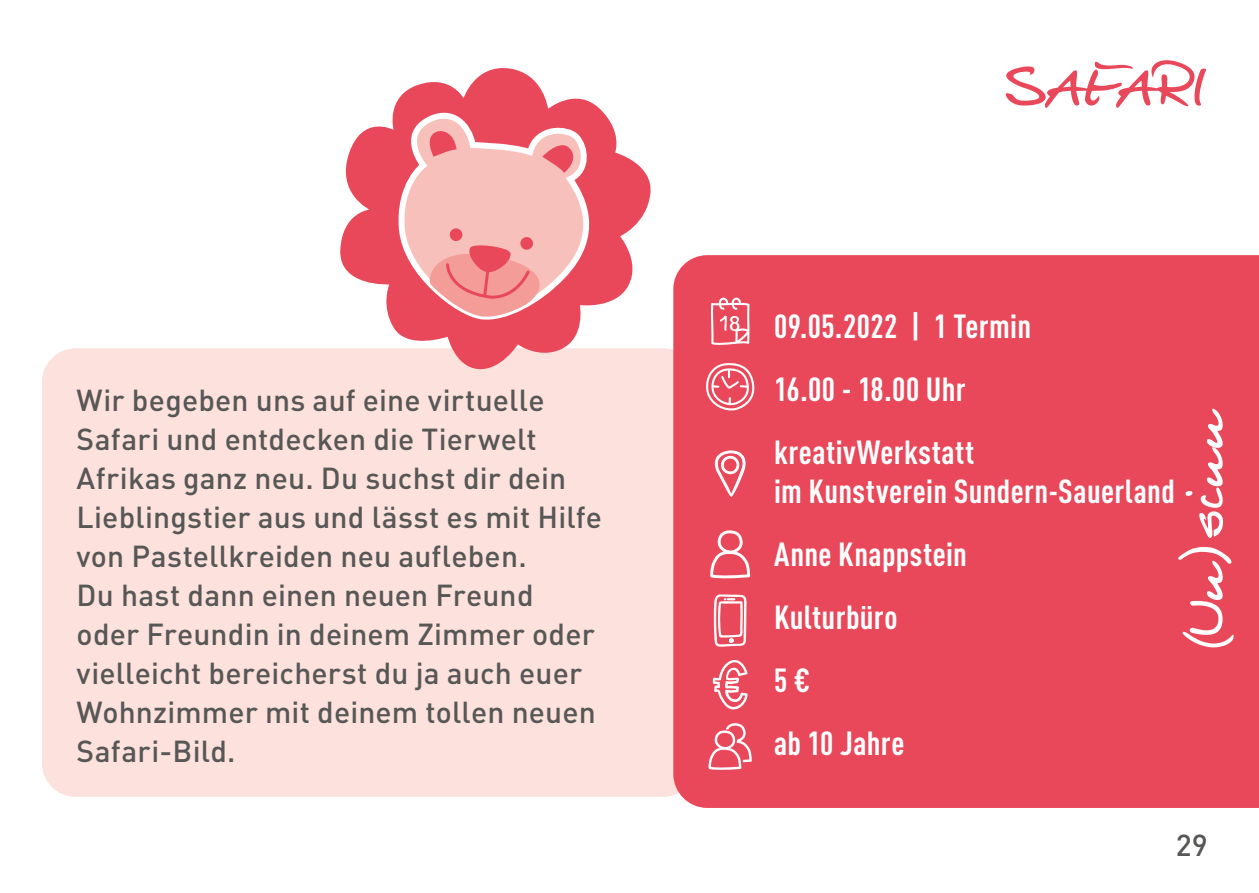
<style>
.page{position:relative;width:1259px;height:893px;background:#fff}
.page>*{position:absolute;margin:0;border:0;box-sizing:border-box;transform-origin:0 0}
.t1{font:60px "Alec Handwriting";letter-spacing:-.02em;color:#e9485a}
.t2{font:51px "Alec Handwriting";color:#fff}
.t3{font:700 condensed 33px/63px "DIN Pro";letter-spacing:.01em;color:#fff}
.t4{font:500 30px/39px "DIN Pro";letter-spacing:.005em;color:#575756}
.s1{font-size:76.5px}
</style>
<div class="page">
<div style="left:42px;top:348px;width:655px;height:449px;background:#fce1dd;border-radius:34px"></div>
<div style="left:673px;top:255px;width:586px;height:553px;background:#e9485a"></div>
<svg style="left:340px;top:68px;width:311px;height:302px"></svg>
<svg style="left:392px;top:100px;width:210px;height:219px;background:#ea5465"></svg>
<svg style="left:398px;top:108px;width:204px;height:211px;background:#f2979a"></svg>
<svg style="left:715px;top:450px;width:30px;height:47px"></svg>
<svg style="left:705px;top:363px;width:49px;height:48px"></svg>
<svg style="left:708px;top:723px;width:44px;height:47px"></svg>
<svg style="left:710px;top:530px;width:40px;height:49px"></svg>
<svg style="left:711px;top:298px;width:38px;height:48px"></svg>
<svg style="left:713px;top:594px;width:34px;height:115px"></svg>
<p class="t4" style="left:77px;top:377px;width:527px">Wir begeben uns auf eine virtuelle Safari und entdecken die Tierwelt Afrikas ganz neu. Du suchst dir dein Lieblingstier aus und lässt es mit Hilfe von Pastellkreiden neu aufleben.<br>Du hast dann einen neuen Freund oder Freundin in deinem Zimmer oder vielleicht bereicherst du ja auch euer Wohnzimmer mit deinem tollen neuen Safari-Bild.</p>
<h1 class="t1" style="left:1006px;top:55px;width:201px">SAFARI</h1>
<p class="t3" style="left:774px;top:292px;width:258px">09.05.2022 | 1 Termin<br>16.00 - 18.00 Uhr kreativWerkstatt</p>
<p class="t3" style="left:774px;top:457px;width:402px">im Kunstverein Sundern-Sauerland<br>Anne Knappstein<br>Kulturbüro<br>5 €<br>ab 10 Jahre</p>
<h2 class="t2" style="left:1180px;top:648px;width:241px;rotate:-90deg"><span class="s1">( )</span> sinn</h2>
<h2 class="t2" style="left:1180px;top:635px;width:75px;rotate:-90deg">Un</h2>
<p class="t4" style="left:1176px;top:823px;width:33px">29</p>
</div>
